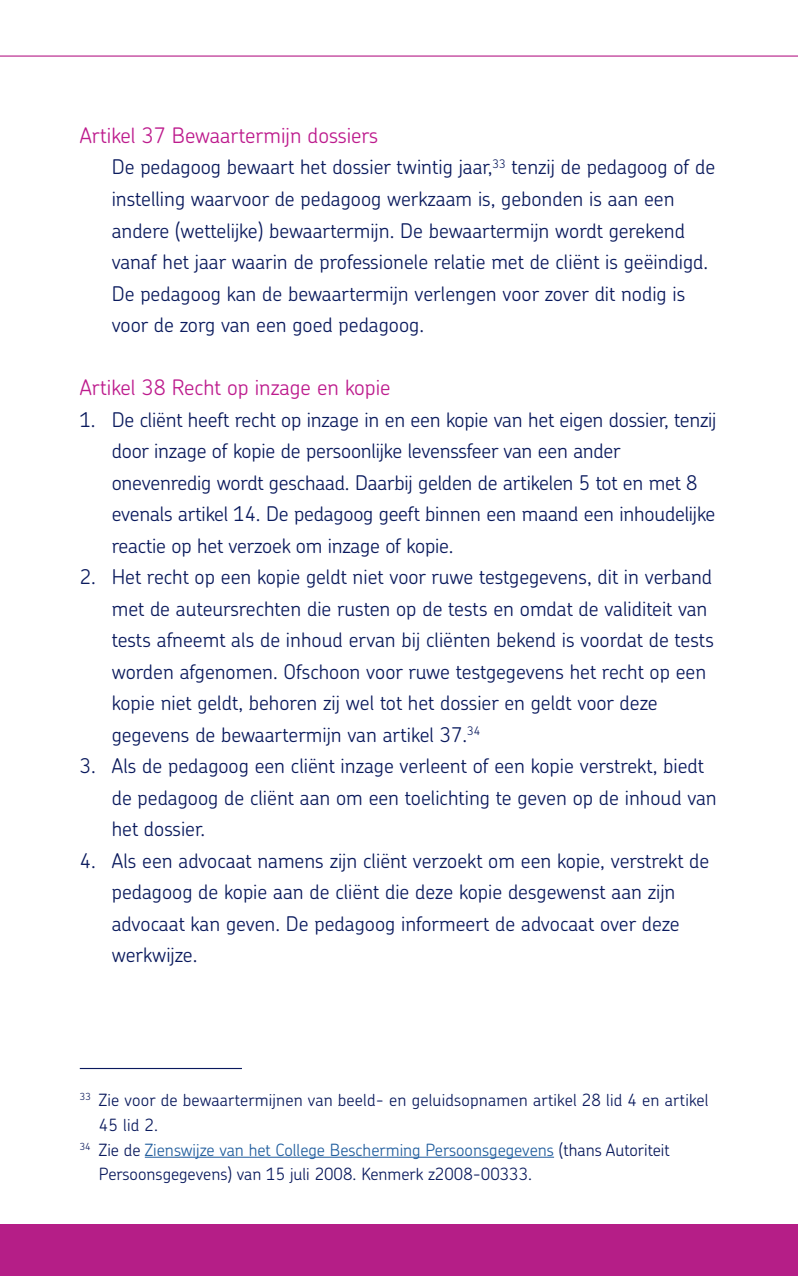
<style>
.page{position:relative;width:798px;height:1276px;background:#fff}
.page>*{position:absolute;margin:0;border:0;box-sizing:border-box;transform-origin:0 0}
.t1{font:300 21.38px "Chevin Pro";color:#bd1b8d}
.t2{font:300 20.25px/31.5px "Chevin Pro";color:#0a1a5d}
.t3{font:300 16.88px "Chevin Pro";letter-spacing:.005em;color:#0a1a5d}
.t4{font:300 16.88px "Chevin Pro";color:#215e9e}
.s1{color:#0a1a5d}
</style>
<div class="page">
<hr style="left:80px;top:1068px;width:162px;height:1px;background:#0a1a5d">
<hr style="left:145px;top:1156px;width:409px;height:1px;background:#215e9e">
<div style="left:0;top:1223px;width:797px;height:53px;background:#b51e87"></div>
<hr style="left:0;top:55px;width:797px;height:2px;background:#b51e87">
<p class="t1" style="left:80px;top:121px;width:300px">Artikel 37 Bewaartermijn dossiers</p>
<p class="t2" style="left:112px;top:151px;width:604px">De pedagoog bewaart het dossier twintig jaar,<sup>33</sup> tenzij de pedagoog of de instelling waarvoor de pedagoog werkzaam is, gebonden is aan een andere (wettelijke) bewaartermijn. De bewaartermijn wordt gerekend vanaf het jaar waarin de professionele relatie met de cliënt is geëindigd.<br>De pedagoog kan de bewaartermijn verlengen voor zover dit nodig is voor de zorg van een goed pedagoog.</p>
<p class="t1" style="left:80px;top:373px;width:312px">Artikel 38 Recht op inzage en kopie</p>
<p class="t2" style="left:112px;top:403px;width:606px;text-indent:-32px">1. De cliënt heeft recht op inzage in en een kopie van het eigen dossier, tenzij door inzage of kopie de persoonlijke levenssfeer van een ander onevenredig wordt geschaad. Daarbij gelden de artikelen 5 tot en met 8 evenals artikel 14. De pedagoog geeft binnen een maand een inhoudelijke reactie op het verzoek om inzage of kopie.</p>
<p class="t2" style="left:112px;top:560px;width:603px;text-indent:-32px">2. Het recht op een kopie geldt niet voor ruwe testgegevens, dit in verband met de auteursrechten die rusten op de tests en omdat de validiteit van tests afneemt als de inhoud ervan bij cliënten bekend is voordat de tests worden afgenomen. Ofschoon voor ruwe testgegevens het recht op een kopie niet geldt, behoren zij wel tot het dossier en geldt voor deze gegevens de bewaartermijn van artikel 37.<sup>34</sup></p>
<p class="t2" style="left:112px;top:749px;width:606px;text-indent:-32px">3. Als de pedagoog een cliënt inzage verleent of een kopie verstrekt, biedt de pedagoog de cliënt aan om een toelichting te geven op de inhoud van het dossier.</p>
<p class="t2" style="left:112px;top:844px;width:599px;text-indent:-32px">4. Als een advocaat namens zijn cliënt verzoekt om een kopie, verstrekt de pedagoog de kopie aan de cliënt die deze kopie desgewenst aan zijn advocaat kan geven. De pedagoog informeert de advocaat over deze werkwijze.</p>
<p class="t3" style="left:80px;top:1088px;width:630px"><sup>33</sup> Zie voor de bewaartermijnen van beeld- en geluidsopnamen artikel 28 lid 4 en artikel</p>
<p class="t3" style="left:99px;top:1113px;width:61px">45 lid 2.</p>
<p class="t4" style="left:80px;top:1138px;width:591px"><sup>34</sup> <span class="s1">Zie de</span> Zienswijze van het College Bescherming Persoonsgegevens <span class="s1">(thans Autoriteit</span></p>
<p class="t3" style="left:99px;top:1162px;width:434px">Persoonsgegevens) van 15 juli 2008. Kenmerk z2008-00333.</p>
</div>
